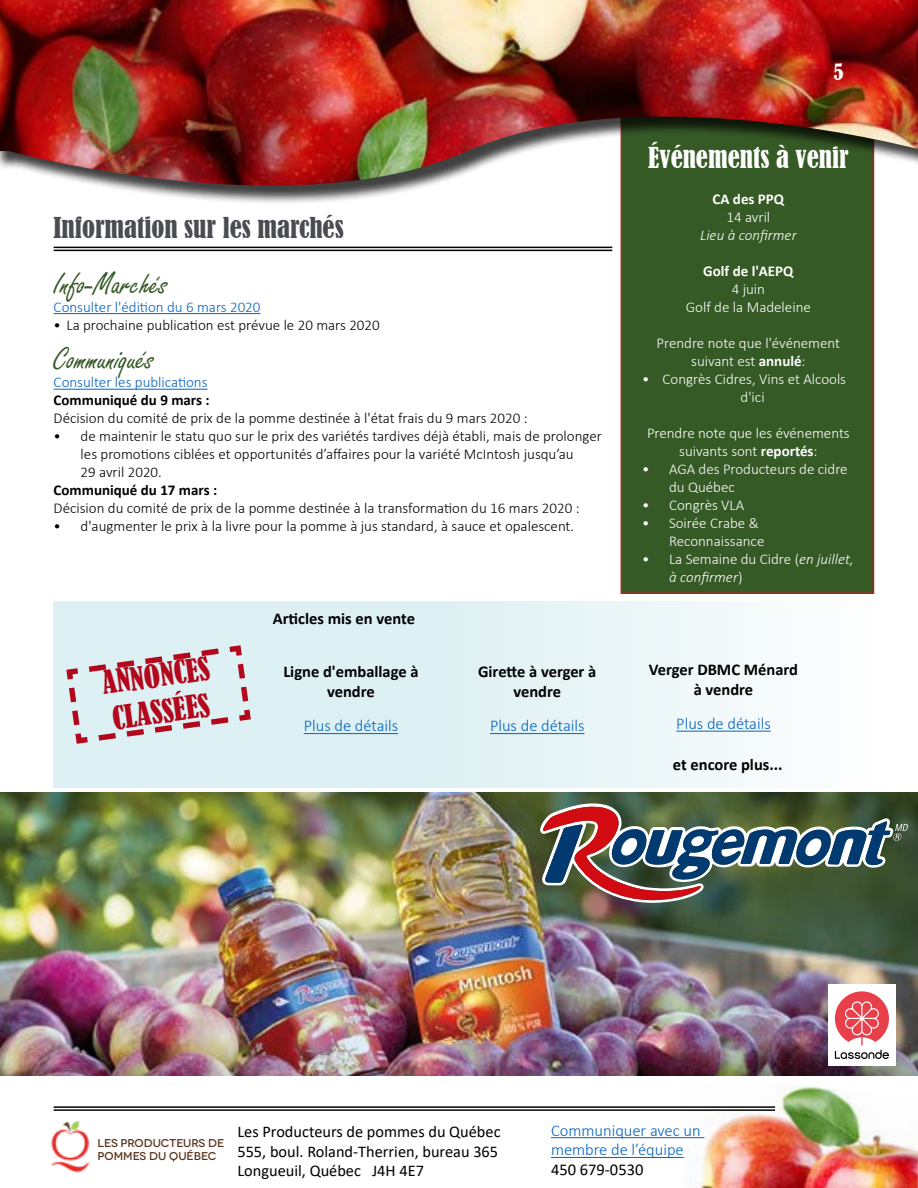
<style>
.page{position:relative;width:918px;height:1188px;background:#fff}
.page>*{position:absolute;margin:0;border:0;box-sizing:border-box;transform-origin:0 0}
.t1{font:33px "Freestyle Script";color:#365a26}
.t2{font:condensed 30.15px/36.2px "Bernard";color:#b3071b}
.t3{font:condensed 27px "Bernard";color:#4b4c52}
.t4{font:condensed 27px "Bernard";color:#fff}
.t5{font:condensed 21px "Bernard";color:#fff}
.t6{font:700 16.5px/19.8px "Calibri";color:#000;text-align:center}
.t7{font:300 16.5px/19.8px "Calibri";color:#0563c1}
.t8{font:16.5px "Calibri";color:#000}
.t9{font:16.35px/19.6px "Calibri";color:#000}
.t10{font:300 15px/18px "Calibri";color:#000}
.t11{font:300 15px/18px "Calibri";color:#fff;text-align:center}
.t12{font:italic 300 15px/18px "Calibri";color:#fff}
.t13{font:300 15px "Calibri";color:#0563c1}
.t14{font:700 15px "Calibri";color:#000}
.t15{font:700 15px "Calibri";color:#fff}
.t16{font:500 11.25px/13.5px "Novecentowide";color:#5a3217}
.s1{font-weight:700}
.s2{font-style:normal}
</style>
<div class="page">
<div style="left:621px;top:100px;width:253px;height:494px;background:#365a26;border:2px solid #c21a1e"></div>
<div style="left:0;top:0;width:918px;height:204px;background:#000;opacity:.75"></div>
<img style="left:0;top:0;width:918px;height:187px">
<div style="left:54px;top:601px;width:820px;height:187px;background:linear-gradient(to right,#d5ecf0,#f7fbfc)"></div>
<svg style="left:4px;top:1075px;width:913px;height:64px"></svg>
<img style="left:683px;top:1083px;width:235px;height:105px">
<hr style="left:551px;top:1137px;width:153px;height:1px;background:#0563c1">
<hr style="left:551px;top:1157px;width:133px;height:1px;background:#0563c1">
<img style="left:50px;top:1121px;width:42px;height:52px">
<hr style="left:54px;top:247px;width:558px;height:1px;background:#000">
<hr style="left:54px;top:250px;width:558px;height:1px;background:#000">
<hr style="left:54px;top:1106px;width:721px;height:2px;background:#000">
<hr style="left:54px;top:1109px;width:721px;height:2px;background:#000">
<hr style="left:676px;top:731px;width:95px;height:1px;background:#0563c1">
<svg style="left:63px;top:642px;width:191px;height:105px;background:#d9dde2"></svg>
<hr style="left:54px;top:313px;width:206px;height:1px;background:#0563c1">
<hr style="left:54px;top:389px;width:154px;height:1px;background:#0563c1">
<img style="left:0;top:792px;width:918px;height:283px">
<svg style="left:540px;top:803px;width:368px;height:100px;background:#606760"></svg>
<div style="left:828px;top:985px;width:68px;height:81px;background:#fff"></div>
<svg style="left:835px;top:991px;width:54px;height:68px"></svg>
<hr style="left:304px;top:733px;width:94px;height:1px;background:#0563c1">
<hr style="left:490px;top:733px;width:94px;height:1px;background:#0563c1">
<h3 class="t3" style="left:54px;top:212px;width:292px">Information sur les marchés</h3>
<h1 class="t1" style="left:54px;top:266px;width:116px">Info-Marchés</h1>
<p class="t13" style="left:54px;top:297px;width:208px">Consulter l'édition du 6 mars 2020</p>
<p class="t10" style="left:54px;top:316px;width:328px">• La prochaine publication est prévue le 20 mars 2020</p>
<h1 class="t1" style="left:54px;top:341px;width:102px">Communiqués</h1>
<p class="t13" style="left:54px;top:373px;width:155px">Consulter les publications</p>
<p class="t14" style="left:54px;top:390px;width:157px">Communiqué du 9 mars :</p>
<p class="t10" style="left:54px;top:409px;width:476px">Décision du comité de prix de la pomme destinée à l'état frais du 9 mars 2020 :</p>
<p class="t10" style="left:81px;top:427px;width:523px;text-indent:-27px">• de maintenir le statu quo sur le prix des variétés tardives déjà établi, mais de prolonger les promotions ciblées et opportunités d’affaires pour la variété McIntosh jusqu’au<br>29 avril 2020.</p>
<p class="t14" style="left:54px;top:480px;width:165px">Communiqué du 17 mars :</p>
<p class="t10" style="left:54px;top:499px;width:527px">Décision du comité de prix de la pomme destinée à la transformation du 16 mars 2020 :</p>
<p class="t10" style="left:54px;top:517px;width:522px">• d'augmenter le prix à la livre pour la pomme à jus standard, à sauce et opalescent.</p>
<h2 class="t2" style="left:100px;top:666px;width:110px;rotate:-8deg">ANNONCES<br>CLASSÉES</h2>
<p class="t6" style="left:273px;top:609px;width:144px">Articles mis en vente</p>
<p class="t6" style="left:283px;top:662px;width:137px">Ligne d'emballage à vendre</p>
<p class="t7" style="left:304px;top:716px;width:96px">Plus de détails</p>
<p class="t6" style="left:478px;top:662px;width:120px">Girette à verger à vendre</p>
<p class="t7" style="left:490px;top:716px;width:96px">Plus de détails</p>
<h3 class="t5" style="left:833px;top:60px;width:12px">5</h3>
<h3 class="t4" style="left:648px;top:142px;width:202px">Événements à venir</h3>
<p class="t15" style="left:713px;top:188px;width:73px">CA des PPQ</p>
<p class="t11" style="left:727px;top:208px;width:45px">14 avril</p>
<p class="t12" style="left:700px;top:226px;width:98px">Lieu à confirmer</p>
<p class="t15" style="left:703px;top:260px;width:92px">Golf de l'AEPQ</p>
<p class="t11" style="left:686px;top:280px;width:126px">4 juin<br>Golf de la Madeleine</p>
<p class="t11" style="left:657px;top:334px;width:185px">Prendre note que l'événement suivant est <span class="s1">annulé</span>:</p>
<p class="t11" style="left:741px;top:370px;width:107px;text-align:left;text-indent:-99px">• Congrès Cidres, Vins et Alcools d'ici</p>
<p class="t11" style="left:647px;top:424px;width:204px">Prendre note que les événements suivants sont <span class="s1">reportés</span>:</p>
<p class="t11" style="left:669px;top:460px;width:180px;text-align:left;text-indent:-27px">• AGA des Producteurs de cidre du Québec</p>
<p class="t11" style="left:642px;top:496px;width:104px">• Congrès VLA</p>
<p class="t11" style="left:669px;top:514px;width:97px;text-align:left;text-indent:-27px">• Soirée Crabe &amp;<br>Reconnaissance</p>
<p class="t12" style="left:669px;top:550px;width:186px;text-indent:-27px"><span class="s2">• La Semaine du Cidre (</span>en juillet, à confirmer<span class="s2">)</span></p>
<p class="t6" style="left:649px;top:659px;width:151px">Verger DBMC Ménard à vendre</p>
<p class="t7" style="left:676px;top:714px;width:96px">Plus de détails</p>
<p class="t6" style="left:673px;top:754px;width:111px">et encore plus...</p>
<p class="t16" style="left:98px;top:1136px;width:128px">LES PRODUCTEURS DE<br>POMMES DU QUÉBEC</p>
<p class="t9" style="left:237px;top:1122px;width:265px">Les Producteurs de pommes du Québec<br>555, boul. Roland-Therrien, bureau 365<br>Longueuil, Québec J4H 4E7</p>
<p class="t7" style="left:551px;top:1120px;width:151px">Communiquer avec un membre de l’équipe</p>
<p class="t8" style="left:551px;top:1158px;width:94px">450 679-0530</p>
</div>
